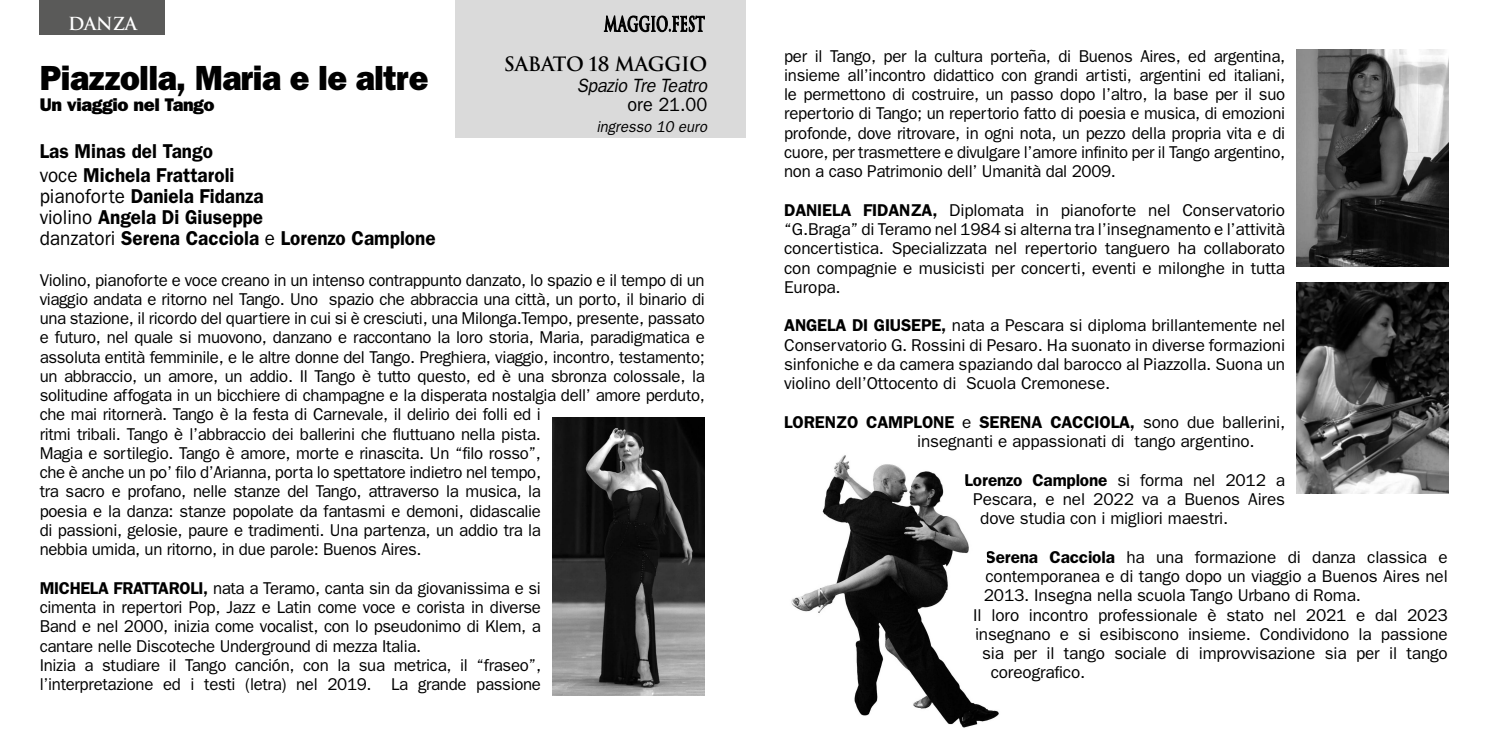
<style>
.page{position:relative;width:1489px;height:745px;background:#fff}
.page>*{position:absolute;margin:0;border:0;box-sizing:border-box;transform-origin:0 0}
.t1{font:800 35px "Franklin Gothic";letter-spacing:-.02em;color:#000;scale:.94 1}
.t2{font:600 20.12px/21px "Franklin Gothic";color:#000;scale:.94 1}
.t3{font:italic 19.25px "Franklin Gothic";letter-spacing:-.015em;color:#000;scale:.93 1}
.t4{font:700 19.25px "Trajan";letter-spacing:-.02em;color:#000}
.t5{font:19.25px "Franklin Gothic";color:#000;scale:.94 1}
.t6{font:800 18.38px "Franklin Gothic";letter-spacing:-.02em;color:#000}
.t7{font:700 17.5px "Trajan";letter-spacing:-.01em;color:#fff}
.t8{font:17.15px/19.2px "Franklin Gothic";letter-spacing:-.02em;color:#000;text-align:justify}
.t9{font:600 17.15px "Franklin Gothic";letter-spacing:-.01em;color:#000}
.t10{font:italic 15.75px "Franklin Gothic";color:#000;scale:.94 1}
.s1{font-weight:400}
.s2{font-weight:600}
</style>
<div class="page">
<img style="left:1296px;top:50px;width:152px;height:216px">
<img style="left:1296px;top:282px;width:152px;height:211px">
<img style="left:791px;top:455px;width:208px;height:273px">
<div style="left:455px;top:0;width:290px;height:137px;background:#dadada"></div>
<div style="left:40px;top:0;width:125px;height:35px;background:#5a5a59"></div>
<svg style="left:603px;top:15px;width:102px;height:18px"></svg>
<img style="left:552px;top:417px;width:152px;height:278px">
<p class="t7" style="left:68px;top:13px;width:70px">DANZA</p>
<h1 class="t1" style="left:40px;top:57px;width:415px">Piazzolla, Maria e le altre</h1>
<p class="t6" style="left:40px;top:94px;width:176px">Un viaggio nel Tango</p>
<p class="t2" style="left:40px;top:138px;width:209px;line-height:24.5px">Las Minas del Tango <span class="s1">voce</span> Michela Frattaroli</p>
<p class="t2" style="left:40px;top:185px;width:422px"><span class="s1">pianoforte</span> Daniela Fidanza<br><span class="s1">violino</span> Angela Di Giuseppe<br><span class="s1">danzatori</span> Serena Cacciola <span class="s1">e</span> Lorenzo Camplone</p>
<p class="t8" style="left:40px;top:269px;width:666px;text-align:left">Violino, pianoforte e voce creano in un intenso contrappunto danzato, lo spazio e il tempo di un viaggio andata e ritorno nel Tango. Uno spazio che abbraccia una città, un porto, il binario di una stazione, il ricordo del quartiere in cui si è cresciuti, una Milonga.Tempo, presente, passato e futuro, nel quale si muovono, danzano e raccontano la loro storia, Maria, paradigmatica e assoluta entità femminile, e le altre donne del Tango. Preghiera, viaggio, incontro, testamento; un abbraccio, un amore, un addio. Il Tango è tutto questo, ed è una sbronza colossale, la solitudine affogata in un bicchiere di champagne e la disperata nostalgia dell’ amore perduto, che mai ritornerà. Tango è la festa di Carnevale, il delirio dei folli ed i<br>ritmi tribali. Tango è l’abbraccio dei ballerini che fluttuano nella pista.<br>Magia e sortilegio. Tango è amore, morte e rinascita. Un “filo rosso”,<br>che è anche un po’ filo d’Arianna, porta lo spettatore indietro nel tempo,<br>tra sacro e profano, nelle stanze del Tango, attraverso la musica, la<br>poesia e la danza: stanze popolate da fantasmi e demoni, didascalie<br>di passioni, gelosie, paure e tradimenti. Una partenza, un addio tra la<br>nebbia umida, un ritorno, in due parole: Buenos Aires.</p>
<p class="t8" style="left:40px;top:577px;width:503px;text-align:left"><span class="s2">MICHELA FRATTAROLI,</span> nata a Teramo, canta sin da giovanissima e si cimenta in repertori Pop, Jazz e Latin come voce e corista in diverse Band e nel 2000, inizia come vocalist, con lo pseudonimo di Klem, a cantare nelle Discoteche Underground di mezza Italia.<br>Inizia a studiare il Tango canción, con la sua metrica, il “fraseo”, l’interpretazione ed i testi (letra) nel 2019. La grande passione</p>
<p class="t4" style="left:504px;top:52px;width:205px">SABATO 18 MAGGIO</p>
<p class="t3" style="left:576px;top:74px;width:142px">Spazio Tre Teatro</p>
<p class="t5" style="left:627px;top:93px;width:86px">ore 21.00</p>
<p class="t10" style="left:596px;top:118px;width:119px">ingresso 10 euro</p>
<p class="t8" style="left:784px;top:46px;width:502px">per il Tango, per la cultura porteña, di Buenos Aires, ed argentina, insieme all’incontro didattico con grandi artisti, argentini ed italiani, le permettono di costruire, un passo dopo l’altro, la base per il suo repertorio di Tango; un repertorio fatto di poesia e musica, di emozioni profonde, dove ritrovare, in ogni nota, un pezzo della propria vita e di cuore, per trasmettere e divulgare l’amore infinito per il Tango argentino, non a caso Patrimonio dell’ Umanità dal 2009.</p>
<p class="t8" style="left:784px;top:200px;width:502px"><span class="s2">DANIELA FIDANZA,</span> Diplomata in pianoforte nel Conservatorio “G.Braga” di Teramo nel 1984 si alterna tra l’insegnamento e l’attività concertistica. Specializzata nel repertorio tanguero ha collaborato con compagnie e musicisti per concerti, eventi e milonghe in tutta Europa.</p>
<p class="t8" style="left:784px;top:315px;width:502px"><span class="s2">ANGELA DI GIUSEPE,</span> nata a Pescara si diploma brillantemente nel Conservatorio G. Rossini di Pesaro. Ha suonato in diverse formazioni sinfoniche e da camera spaziando dal barocco al Piazzolla. Suona un violino dell’Ottocento di Scuola Cremonese.</p>
<p class="t8" style="left:917px;top:411px;width:369px;text-indent:-133px"><span class="s2">LORENZO CAMPLONE</span> e <span class="s2">SERENA CACCIOLA,</span> sono due ballerini, insegnanti e appassionati di tango argentino.</p>
<p class="t9" style="left:964px;top:469px;width:322px">Lorenzo Camplone <span class="s1">si forma nel 2012 a</span></p>
<p class="t8" style="left:973px;top:488px;width:313px">Pescara, e nel 2022 va a Buenos Aires</p>
<p class="t8" style="left:980px;top:508px;width:249px">dove studia con i migliori maestri.</p>
<p class="t8" style="left:985px;top:546px;width:464px"><span class="s2">Serena Cacciola</span> ha una formazione di danza classica e</p>
<p class="t8" style="left:985px;top:565px;width:464px">contemporanea e di tango dopo un viaggio a Buenos Aires nel</p>
<p class="t8" style="left:983px;top:585px;width:378px">2013. Insegna nella scuola Tango Urbano di Roma.</p>
<p class="t8" style="left:973px;top:604px;width:476px">Il loro incontro professionale è stato nel 2021 e dal 2023</p>
<p class="t8" style="left:975px;top:623px;width:474px">insegnano e si esibiscono insieme. Condividono la passione</p>
<p class="t8" style="left:982px;top:642px;width:467px">sia per il tango sociale di improvvisazione sia per il tango</p>
<p class="t8" style="left:990px;top:662px;width:96px">coreografico.</p>
</div>
